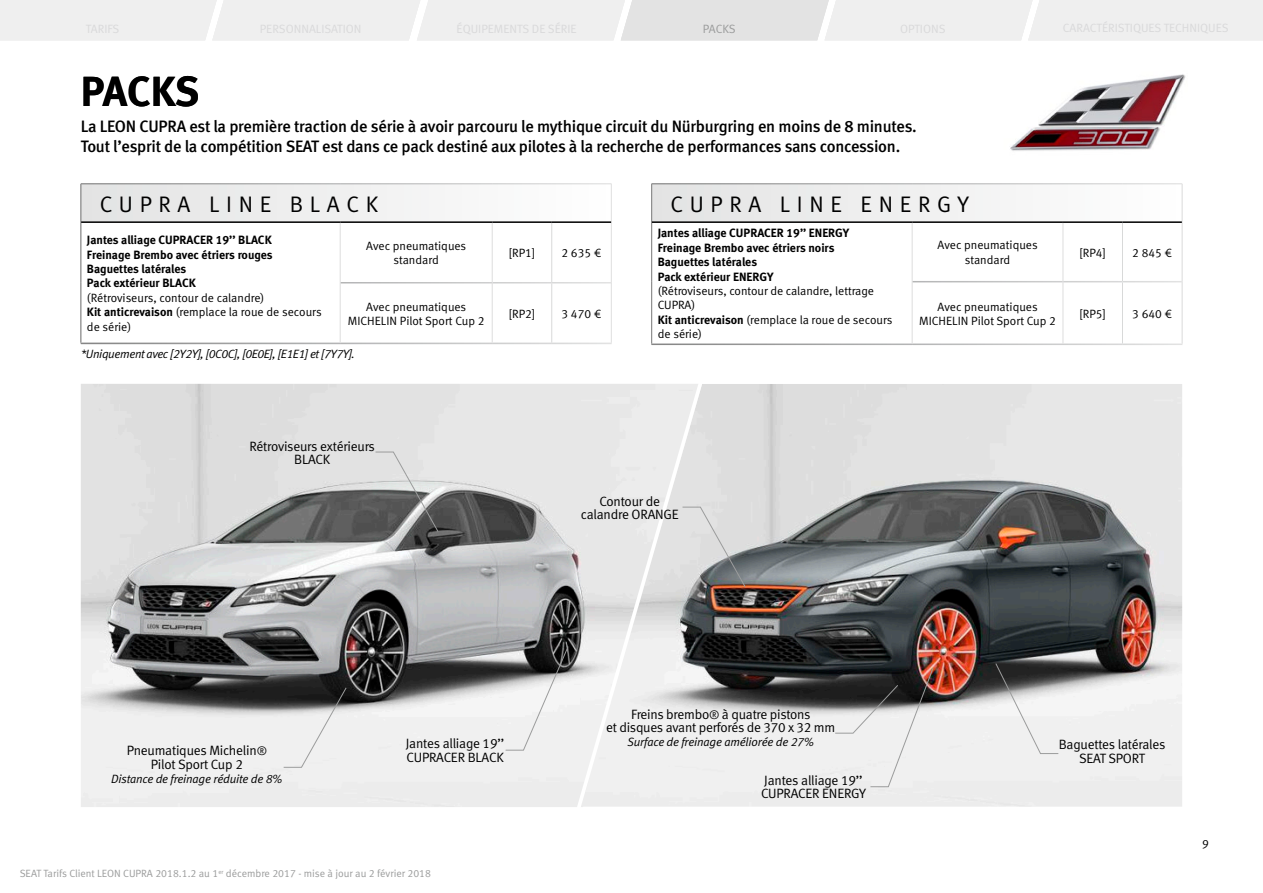
<style>
.page{position:relative;width:1263px;height:893px;background:#fff}
.page>*{position:absolute;margin:0;border:0;box-sizing:border-box;transform-origin:0 0}
.t1{font:700 42px "Seat Meta";letter-spacing:-.015em;color:#000}
.t2{font:22.5px "Seat Meta Normal";letter-spacing:.3em;color:#000}
.t3{font:500 16.5px/19.8px "Seat Meta";letter-spacing:-.015em;color:#000}
.t4{font:13.5px/13.5px "Seat Meta Normal";letter-spacing:-.015em;color:#000;text-align:center}
.t5{font:12px/14.4px "Seat Meta Normal";color:#000;text-align:center}
.t6{font:700 12px/14.4px "Seat Meta";color:#000}
.t7{font:italic 12px "Seat Meta Normal";letter-spacing:-.02em;color:#000}
.t8{font:12px "Seat Meta Normal";letter-spacing:-.015em;color:#9b9c9c}
.t9{font:10.5px "Seat Meta Normal";color:#9b9c9c}
.s1{font-family:"Seat Meta";font-weight:700}
.s2{font-size:12px}
</style>
<div class="page">
<img style="left:81px;top:384px;width:494px;height:423px">
<img style="left:705px;top:384px;width:477px;height:423px">
<svg style="left:575px;top:384px;width:130px;height:423px;fill:#ececec"></svg>
<svg style="left:0;top:0;width:1263px;height:40px"></svg>
<img style="left:1010px;top:74px;width:176px;height:77px">
<svg style="left:82px;top:185px;width:347px;height:36px"></svg>
<svg style="left:82px;top:223px;width:529px;height:120px"></svg>
<hr style="left:551px;top:223px;width:1px;height:59px;background:#fff">
<hr style="left:551px;top:283px;width:1px;height:60px;background:#fff">
<hr style="left:340px;top:282px;width:152px;height:1px;background:#fff">
<hr style="left:492px;top:282px;width:60px;height:1px;background:#fff">
<hr style="left:552px;top:282px;width:59px;height:1px;background:#fff">
<hr style="left:81px;top:221px;width:259px;height:2px;background:#000">
<hr style="left:340px;top:221px;width:152px;height:2px;background:#000">
<hr style="left:492px;top:221px;width:60px;height:2px;background:#000">
<hr style="left:552px;top:221px;width:59px;height:2px;background:#000">
<hr style="left:340px;top:223px;width:1px;height:60px;background:#ddd">
<hr style="left:492px;top:223px;width:1px;height:60px;background:#ddd">
<hr style="left:340px;top:283px;width:1px;height:60px;background:#ddd">
<hr style="left:492px;top:283px;width:1px;height:60px;background:#ddd">
<svg style="left:652px;top:185px;width:530px;height:36px"></svg>
<svg style="left:652px;top:223px;width:530px;height:121px"></svg>
<hr style="left:1122px;top:223px;width:1px;height:58px;background:#fff">
<hr style="left:1122px;top:282px;width:1px;height:62px;background:#fff">
<hr style="left:912px;top:281px;width:151px;height:1px;background:#fff">
<hr style="left:1063px;top:281px;width:59px;height:1px;background:#fff">
<hr style="left:1122px;top:281px;width:60px;height:1px;background:#fff">
<hr style="left:652px;top:221px;width:260px;height:2px;background:#000">
<hr style="left:912px;top:221px;width:151px;height:2px;background:#000">
<hr style="left:1063px;top:221px;width:59px;height:2px;background:#000">
<hr style="left:1122px;top:221px;width:60px;height:2px;background:#000">
<hr style="left:912px;top:223px;width:1px;height:59px;background:#ddd">
<hr style="left:1063px;top:223px;width:1px;height:59px;background:#ddd">
<hr style="left:912px;top:282px;width:1px;height:62px;background:#ddd">
<hr style="left:1063px;top:282px;width:1px;height:62px;background:#ddd">
<svg style="left:375px;top:451px;width:64px;height:82px"></svg>
<svg style="left:682px;top:506px;width:64px;height:82px"></svg>
<svg style="left:283px;top:687px;width:64px;height:81px"></svg>
<svg style="left:505px;top:645px;width:64px;height:106px"></svg>
<svg style="left:834px;top:667px;width:100px;height:120px"></svg>
<svg style="left:995px;top:662px;width:64px;height:92px"></svg>
<h1 class="t1" style="left:81px;top:66px;width:120px">PACKS</h1>
<p class="t8" style="left:703px;top:22px;width:34px">PACKS</p>
<p class="t3" style="left:81px;top:117px;width:837px">La LEON CUPRA est la première traction de série à avoir parcouru le mythique circuit du Nürburgring en moins de 8 minutes.<br>Tout l’esprit de la compétition SEAT est dans ce pack destiné aux pilotes à la recherche de performances sans concession.</p>
<h2 class="t2" style="left:100px;top:191px;width:280px">CUPRA LINE BLACK</h2>
<p class="t6" style="left:87px;top:233px;width:187px">Jantes alliage CUPRACER 19’’ BLACK<br>Freinage Brembo avec étriers rouges<br>Baguettes latérales<br>Pack extérieur BLACK</p>
<p class="t5" style="left:87px;top:290px;width:236px;text-align:left">(Rétroviseurs, contour de calandre)<br><span class="s1">Kit anticrevaison</span> (remplace la roue de secours de série)</p>
<p class="t6" style="left:196px;top:233px;width:125px">Performance 19’’ BLACK</p>
<p class="t5" style="left:366px;top:238px;width:102px">Avec pneumatiques standard</p>
<p class="t5" style="left:509px;top:246px;width:28px">[RP1]</p>
<p class="t5" style="left:561px;top:246px;width:42px">2 635 €</p>
<p class="t5" style="left:348px;top:299px;width:138px">Avec pneumatiques<br>MICHELIN Pilot Sport Cup 2</p>
<p class="t5" style="left:509px;top:306px;width:28px">[RP2]</p>
<p class="t5" style="left:561px;top:306px;width:42px">3 470 €</p>
<p class="t5" style="left:571px;top:246px;width:22px">170</p>
<p class="t6" style="left:87px;top:261px;width:77px">Jupes latérales</p>
<p class="t5" style="left:561px;top:306px;width:31px">2 625</p>
<p class="t7" style="left:81px;top:347px;width:276px">*Uniquement avec [2Y2Y], [0C0C], [0E0E], [E1E1] et [7Y7Y].</p>
<p class="t4" style="left:249px;top:439px;width:127px">Rétroviseurs extérieurs<br>BLACK</p>
<h2 class="t2" style="left:670px;top:191px;width:300px">CUPRA LINE ENERGY</h2>
<p class="t6" style="left:658px;top:226px;width:193px">Jantes alliage CUPRACER 19’’ ENERGY<br>Freinage Brembo avec étriers noirs<br>Baguettes latérales<br>Pack extérieur ENERGY</p>
<p class="t5" style="left:658px;top:284px;width:236px;text-align:left">(Rétroviseurs, contour de calandre, lettrage<br>CUPRA)<br><span class="s1">Kit anticrevaison</span> (remplace la roue de secours de série)</p>
<p class="t6" style="left:767px;top:226px;width:131px">Performance 19’’ ENERGY</p>
<p class="t5" style="left:937px;top:238px;width:102px">Avec pneumatiques standard</p>
<p class="t5" style="left:1079px;top:245px;width:28px">[RP4]</p>
<p class="t5" style="left:1132px;top:245px;width:42px">2 845 €</p>
<p class="t5" style="left:919px;top:299px;width:138px">Avec pneumatiques<br>MICHELIN Pilot Sport Cup 2</p>
<p class="t5" style="left:1079px;top:306px;width:28px">[RP5]</p>
<p class="t5" style="left:1132px;top:306px;width:42px">3 640 €</p>
<p class="t5" style="left:1142px;top:245px;width:15px">40</p>
<p class="t6" style="left:658px;top:255px;width:77px">Jupes latérales</p>
<p class="t5" style="left:1132px;top:306px;width:24px">2 86</p>
<p class="t4" style="left:581px;top:494px;width:99px">Contour de calandre ORANGE</p>
<p class="t4" style="left:127px;top:744px;width:142px">Pneumatiques Michelin<span class="s2">®<br></span>Pilot Sport Cup 2</p>
<p class="t7" style="left:111px;top:772px;width:173px">Distance de freinage réduite de 8%</p>
<p class="t4" style="left:406px;top:737px;width:100px;text-align:left">Jantes alliage 19’’<br>CUPRACER BLACK</p>
<p class="t9" style="left:20px;top:867px;width:413px">SEAT Tarifs Client LEON CUPRA 2018.1.2 au 1<sup>er</sup> décembre 2017 - mise à jour au 2 février 2018</p>
<p class="t4" style="left:606px;top:707px;width:230px">Freins brembo<span class="s2">®</span> à quatre pistons<br>et disques avant perforés de 370 x 32 mm</p>
<p class="t7" style="left:627px;top:735px;width:188px">Surface de freinage améliorée de 27%</p>
<p class="t4" style="left:761px;top:773px;width:107px;text-align:left">Jantes alliage 19’’<br>CUPRACER ENERGY</p>
<p class="t4" style="left:1059px;top:738px;width:108px">Baguettes latérales<br>SEAT SPORT</p>
<p class="t5" style="left:1202px;top:837px;width:8px">9</p>
</div>
